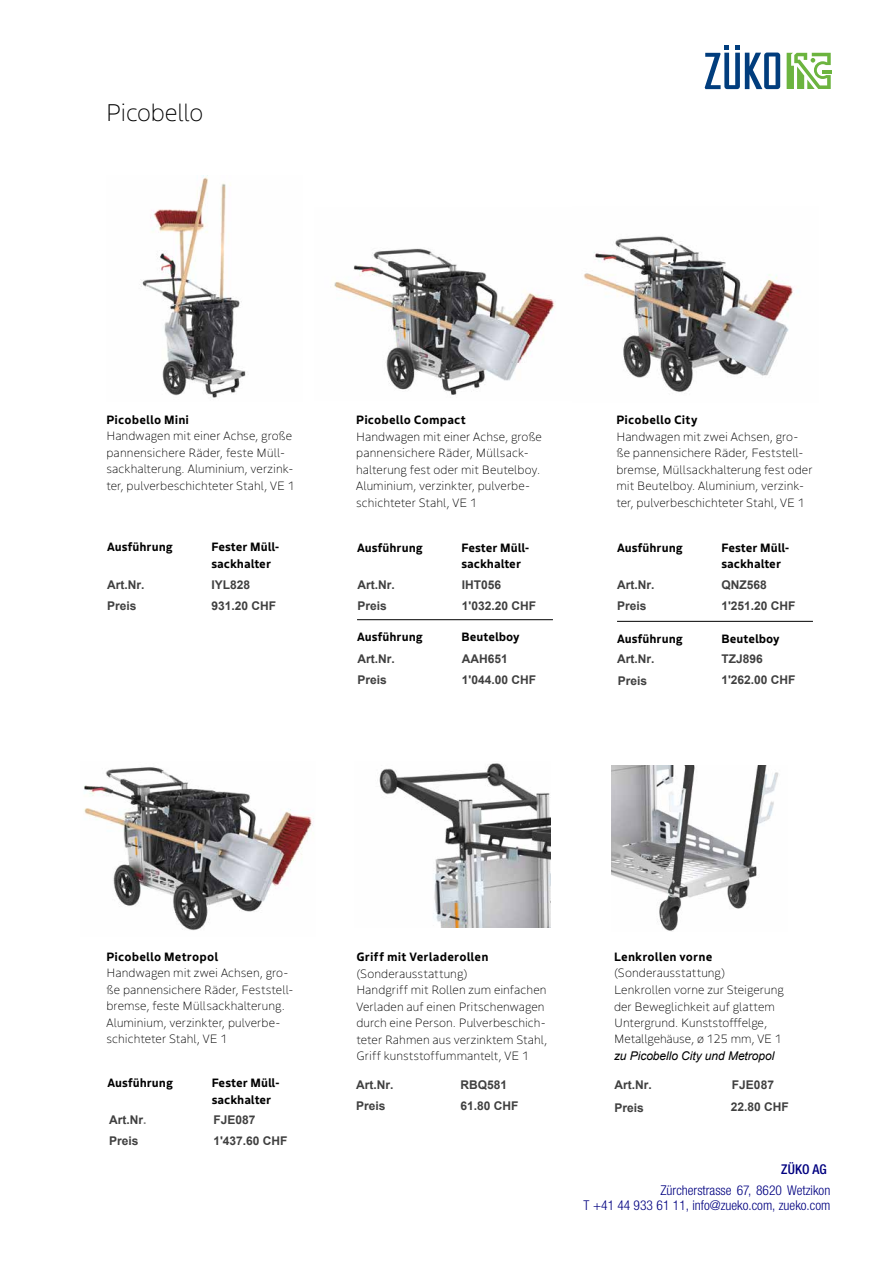
<style>
.page{position:relative;width:893px;height:1263px;background:#fff}
.page>*{position:absolute;margin:0;border:0;box-sizing:border-box;transform-origin:0 0}
.t1{font:200 24px "Boreal";letter-spacing:-.015em;color:#000}
.t2{font:300 condensed 13.5px/15.1px "Helvetica Neue LT Std";color:#000080;text-align:right}
.t3{font:500 condensed 13.5px "Helvetica Neue LT Std";letter-spacing:.005em;color:#000080}
.t4{font:200 12px/16.5px "Boreal";letter-spacing:.005em;color:#000}
.t5{font:700 12px/16.5px "Boreal";color:#000}
.t6{font:700 12px "Arial";color:#404040}
.t7{font:italic 12px "Arial";letter-spacing:-.005em;color:#000}
.s1{color:#808080}
</style>
<div class="page">
<img style="left:583px;top:236px;width:210px;height:156px">
<img style="left:84px;top:767px;width:230px;height:164px">
<img style="left:379px;top:763px;width:172px;height:165px">
<img style="left:611px;top:766px;width:168px;height:165px">
<hr style="left:617px;top:621px;width:196px;height:1px;background:#000">
<svg style="left:705px;top:46px;width:75px;height:43px"></svg>
<svg style="left:787px;top:53px;width:45px;height:36px"></svg>
<img style="left:142px;top:175px;width:104px;height:223px">
<img style="left:334px;top:248px;width:221px;height:147px">
<hr style="left:357px;top:619px;width:196px;height:1px;background:#000">
<h1 class="t1" style="left:106px;top:94px;width:99px">Picobello</h1>
<p class="t5" style="left:106px;top:410px;width:84px">Picobello Mini</p>
<p class="t4" style="left:106px;top:427px;width:190px">Handwagen mit einer Achse, große pannensichere Räder, feste Müll&shy;sackhalterung. Aluminium, verzink&shy;ter, pulverbeschichteter Stahl, VE 1</p>
<p class="t5" style="left:107px;top:538px;width:67px">Ausführung</p>
<p class="t5" style="left:211px;top:538px;width:70px">Fester Müll&shy;sackhalter</p>
<p class="t6" style="left:107px;top:577px;width:39px">Art.Nr.</p>
<p class="t6" style="left:211px;top:577px;width:40px">IYL828</p>
<p class="t6" style="left:107px;top:598px;width:31px">Preis</p>
<p class="t6" style="left:211px;top:598px;width:66px">931.20 CHF</p>
<p class="t5" style="left:356px;top:411px;width:111px">Picobello Compact</p>
<p class="t4" style="left:356px;top:427px;width:187px">Handwagen mit einer Achse, große pannensichere Räder, Müllsack&shy;halterung fest oder mit Beutelboy.<br>Aluminium, verzinkter, pulverbe&shy;schichteter Stahl, VE 1</p>
<p class="t5" style="left:357px;top:538px;width:67px">Ausführung</p>
<p class="t5" style="left:461px;top:538px;width:70px">Fester Müll&shy;sackhalter</p>
<p class="t6" style="left:358px;top:577px;width:39px">Art.Nr.</p>
<p class="t6" style="left:462px;top:577px;width:41px">IHT056</p>
<p class="t6" style="left:358px;top:598px;width:31px">Preis</p>
<p class="t6" style="left:462px;top:598px;width:76px">1'032.20 CHF</p>
<p class="t5" style="left:357px;top:628px;width:67px">Ausführung</p>
<p class="t5" style="left:461px;top:628px;width:60px">Beutelboy</p>
<p class="t6" style="left:358px;top:650px;width:39px">Art.Nr.</p>
<p class="t6" style="left:462px;top:650px;width:48px">AAH651</p>
<p class="t6" style="left:358px;top:671px;width:31px">Preis</p>
<p class="t6" style="left:462px;top:671px;width:76px">1'044.00 CHF</p>
<p class="t5" style="left:616px;top:411px;width:82px">Picobello City</p>
<p class="t4" style="left:616px;top:427px;width:198px">Handwagen mit zwei Achsen, gro&shy;ße pannensichere Räder, Feststell&shy;bremse, Müllsackhalterung fest oder mit Beutelboy. Aluminium, verzink&shy;ter, pulverbeschichteter Stahl, VE 1</p>
<p class="t5" style="left:617px;top:538px;width:67px">Ausführung</p>
<p class="t5" style="left:721px;top:538px;width:70px">Fester Müll&shy;sackhalter</p>
<p class="t6" style="left:617px;top:577px;width:39px">Art.Nr.</p>
<p class="t6" style="left:721px;top:577px;width:47px">QNZ568</p>
<p class="t6" style="left:617px;top:598px;width:31px">Preis</p>
<p class="t6" style="left:721px;top:598px;width:76px">1'251.20 CHF</p>
<p class="t5" style="left:617px;top:629px;width:67px">Ausführung</p>
<p class="t5" style="left:721px;top:629px;width:60px">Beutelboy</p>
<p class="t6" style="left:617px;top:650px;width:39px">Art.Nr.</p>
<p class="t6" style="left:721px;top:650px;width:43px">TZJ896</p>
<p class="t6" style="left:618px;top:672px;width:31px">Preis</p>
<p class="t6" style="left:721px;top:671px;width:76px">1'262.00 CHF</p>
<p class="t5" style="left:106px;top:947px;width:113px">Picobello Metropol</p>
<p class="t4" style="left:106px;top:964px;width:189px">Handwagen mit zwei Achsen, gro&shy;ße pannensichere Räder, Feststell&shy;bremse, feste Müllsackhalterung.<br>Aluminium, verzinkter, pulverbe&shy;schichteter Stahl, VE 1</p>
<p class="t5" style="left:107px;top:1074px;width:67px">Ausführung</p>
<p class="t5" style="left:212px;top:1074px;width:70px">Fester Müll&shy;sackhalter</p>
<p class="t6" style="left:109px;top:1111px;width:39px">Art.Nr<span class="s1">.</span></p>
<p class="t6" style="left:213px;top:1111px;width:44px">FJE087</p>
<p class="t6" style="left:109px;top:1132px;width:31px">Preis</p>
<p class="t6" style="left:213px;top:1132px;width:76px">1'437.60 CHF</p>
<p class="t5" style="left:356px;top:948px;width:134px">Griff mit Verladerollen</p>
<p class="t4" style="left:356px;top:964px;width:192px">(Sonderausstattung)<br>Handgriff mit Rollen zum einfachen Verladen auf einen Pritschenwagen durch eine Person. Pulverbeschich&shy;teter Rahmen aus verzinktem Stahl, Griff kunststoffummantelt, VE 1</p>
<p class="t6" style="left:356px;top:1076px;width:39px">Art.Nr.</p>
<p class="t6" style="left:460px;top:1076px;width:48px">RBQ581</p>
<p class="t6" style="left:356px;top:1097px;width:31px">Preis</p>
<p class="t6" style="left:460px;top:1097px;width:60px">61.80 CHF</p>
<p class="t5" style="left:614px;top:948px;width:100px">Lenkrollen vorne</p>
<p class="t4" style="left:614px;top:963px;width:171px">(Sonderausstattung)<br>Lenkrollen vorne zur Steigerung der Beweglichkeit auf glattem<br>Untergrund. Kunststofffelge,<br>Metallgehäuse, ø 125 mm, VE 1</p>
<p class="t7" style="left:614px;top:1048px;width:162px">zu Picobello City und Metropol</p>
<p class="t6" style="left:615px;top:1076px;width:39px">Art.Nr.</p>
<p class="t6" style="left:732px;top:1076px;width:44px">FJE087</p>
<p class="t6" style="left:615px;top:1099px;width:31px">Preis</p>
<p class="t6" style="left:731px;top:1098px;width:60px">22.80 CHF</p>
<p class="t3" style="left:781px;top:1161px;width:47px">ZÜKO AG</p>
<p class="t2" style="left:583px;top:1182px;width:248px">Zürcherstrasse 67, 8620 Wetzikon<br>T +41 44 933 61 11, info@zueko.com, zueko.com</p>
</div>
